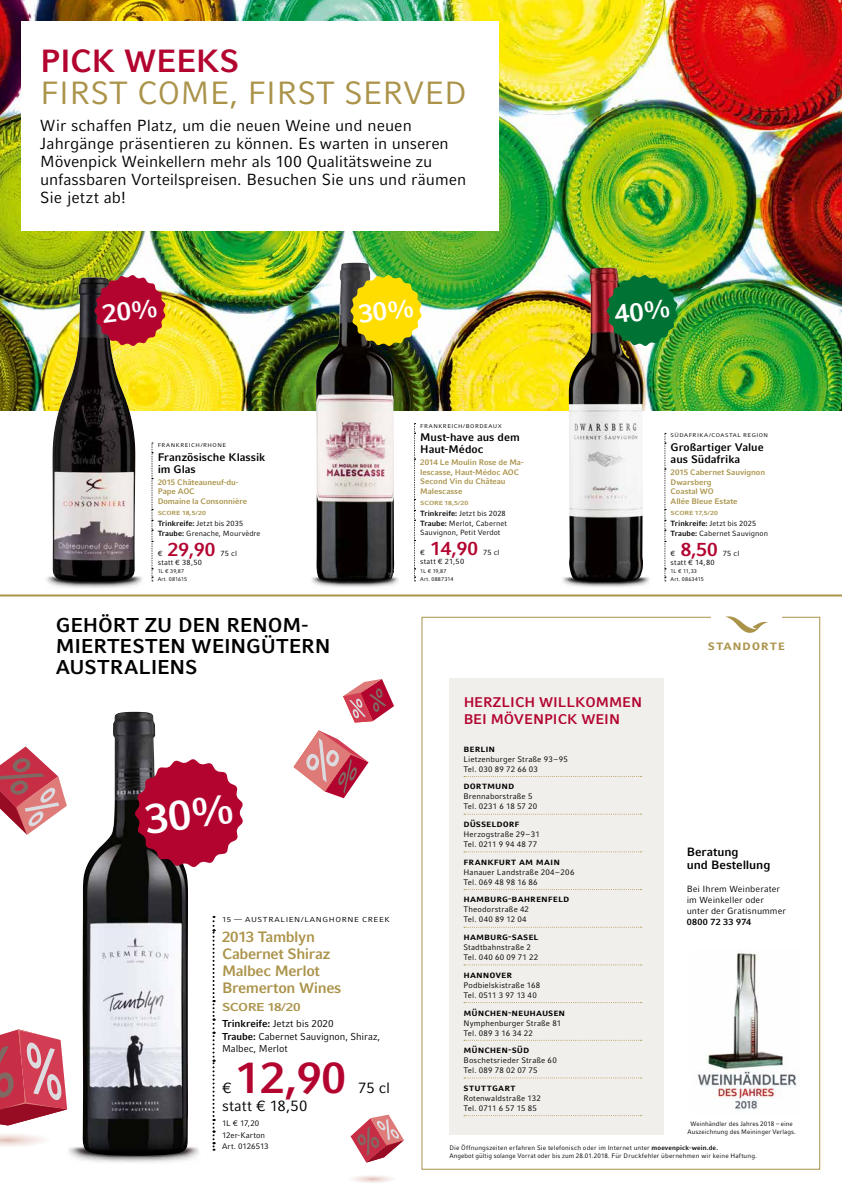
<style>
.page{position:relative;width:842px;height:1191px;background:#fff}
.page>*{position:absolute;margin:0;border:0;box-sizing:border-box;transform-origin:0 0}
.t1{font:700 44px "Compatil Fact LT Pro";color:#b30430}
.t2{font:32px "Compatil Fact LT Pro";color:#ab934a}
.t3{font:700 32px "Compatil Fact LT Pro";letter-spacing:-.01em;color:#b30430}
.t4{font:700 20px/21px "Compatil Fact LT Pro";letter-spacing:-.005em;color:#000}
.t5{font:700 19px "Compatil Fact LT Pro";color:#b30430}
.t6{font:16px/18px "Compatil Fact LT Pro";letter-spacing:-.005em;color:#000}
.t7{font:700 15px/17px "Compatil Fact LT Pro";letter-spacing:-.025em;color:#ab934a}
.t8{font:15px "Compatil Fact LT Pro";color:#000}
.t9{font:700 14px/17px "Compatil Fact LT Pro";color:#b30430}
.t10{font:700 14px "Compatil Fact LT Pro";letter-spacing:.035em;color:#ab934a}
.t11{font:700 12px/13px "Compatil Fact LT Pro";color:#000}
.t12{font:700 11.5px "Compatil Fact LT Pro";letter-spacing:-.04em;color:#ab934a;scale:1.18 1}
.t13{font:700 11px/12px "Compatil Fact LT Pro";color:#000}
.t14{font:700 10px "Compatil Fact LT Pro";letter-spacing:-.005em;color:#000}
.t15{font:10px/13.1px "Compatil Fact LT Pro";letter-spacing:-.005em;color:#000}
.t16{font:9px/11px "Compatil Fact LT Pro";letter-spacing:.01em;color:#000}
.t17{font:700 9px "Compatil Fact LT Pro";letter-spacing:.04em;color:#000}
.t18{font:8px/10px "Compatil Fact LT Pro";letter-spacing:.015em;color:#000}
.t19{font:700 8px/9.6px "Compatil Fact LT Pro";color:#ab934a}
.t20{font:7.5px/9.8px "Compatil Fact LT Pro";letter-spacing:.015em;color:#000}
.t21{font:7.2px "Compatil Fact LT Pro";letter-spacing:.07em;color:#000;scale:1.11 1}
.t22{font:6.5px/8px "Compatil Fact LT Pro";letter-spacing:.015em;color:#000}
.t23{font:700 5.9px "Compatil Fact LT Pro";letter-spacing:-.01em;color:#ab934a;scale:1.18 1}
.t24{font:5.5px/8.3px "Compatil Fact LT Pro";letter-spacing:.02em;color:#000}
.t25{font:5.4px "Compatil Fact LT Pro";letter-spacing:.08em;color:#000;scale:1.11 1}
.s1{font-weight:700}
</style>
<div class="page">
<img style="left:0;top:0;width:842px;height:411px">
<div style="left:22px;top:21px;width:477px;height:210px;background:#fff"></div>
<img style="left:82px;top:711px;width:106px;height:433px">
<img style="left:69px;top:1144px;width:130px;height:19px">
<img style="left:52px;top:277px;width:83px;height:297px">
<img style="left:46px;top:574px;width:96px;height:14px">
<img style="left:316px;top:263px;width:78px;height:312px">
<img style="left:312px;top:575px;width:87px;height:12px">
<img style="left:569px;top:268px;width:74px;height:307px">
<img style="left:563px;top:575px;width:87px;height:12px">
<div style="left:449px;top:678px;width:214px;height:456px;background:#f1efeb"></div>
<svg style="left:0;top:1029px;width:67px;height:96px"></svg>
<svg style="left:0;top:746px;width:67px;height:88px"></svg>
<svg style="left:351px;top:1114px;width:53px;height:48px"></svg>
<hr style="left:0;top:594px;width:842px;height:2px;background:#ab934a">
<svg style="left:343px;top:679px;width:51px;height:43px"></svg>
<svg style="left:294px;top:730px;width:75px;height:68px"></svg>
<svg style="left:725px;top:616px;width:43px;height:17px"></svg>
<svg style="left:213px;top:916px;width:2px;height:234px"></svg>
<svg style="left:152px;top:442px;width:1px;height:139px"></svg>
<svg style="left:414px;top:423px;width:2px;height:158px"></svg>
<svg style="left:664px;top:433px;width:2px;height:148px"></svg>
<svg style="left:464px;top:776px;width:178px;height:1px"></svg>
<svg style="left:464px;top:813px;width:178px;height:1px"></svg>
<svg style="left:464px;top:851px;width:178px;height:1px"></svg>
<svg style="left:464px;top:889px;width:178px;height:1px"></svg>
<svg style="left:464px;top:926px;width:178px;height:1px"></svg>
<svg style="left:464px;top:964px;width:178px;height:1px"></svg>
<svg style="left:464px;top:1002px;width:178px;height:1px"></svg>
<svg style="left:464px;top:1039px;width:178px;height:1px"></svg>
<svg style="left:464px;top:1077px;width:178px;height:1px"></svg>
<svg style="left:464px;top:1115px;width:178px;height:1px"></svg>
<img style="left:697px;top:953px;width:100px;height:157px">
<svg style="left:135px;top:759px;width:108px;height:108px"></svg>
<svg style="left:94px;top:275px;width:72px;height:71px"></svg>
<img style="left:350px;top:275px;width:72px;height:71px">
<img style="left:606px;top:275px;width:72px;height:71px">
<h2 class="t3" style="left:40px;top:42px;width:201px">PICK WEEKS</h2>
<h2 class="t2" style="left:40px;top:74px;width:428px">FIRST COME, FIRST SERVED</h2>
<h3 class="t6" style="left:40px;top:117px;width:428px">Wir schaffen Platz, um die neuen Weine und neuen Jahrgänge präsentieren zu können. Es warten in unseren Mövenpick Weinkellern mehr als 100 Qualitätsweine zu unfassbaren Vorteilspreisen. Besuchen Sie uns und räumen Sie jetzt ab!</h3>
<p class="t25" style="left:158px;top:442px;width:63px">FRANKREICH/RHONE</p>
<h3 class="t13" style="left:158px;top:451px;width:109px">Französische Klassik im Glas</h3>
<p class="t19" style="left:158px;top:477px;width:91px">2015 Châteauneuf-du-<br>Pape AOC<br>Domaine la Consonnière</p>
<p class="t23" style="left:158px;top:509px;width:42px">SCORE 18,5/20</p>
<p class="t20" style="left:158px;top:518px;width:104px"><span class="s1">Trinkreife:</span> Jetzt bis 2035<br><span class="s1">Traube:</span> Grenache, Mourvèdre</p>
<p class="t20" style="left:158px;top:548px;width:6px">€</p>
<h3 class="t5" style="left:168px;top:538px;width:49px">29,90</h3>
<p class="t20" style="left:221px;top:548px;width:18px">75 cl</p>
<p class="t20" style="left:158px;top:557px;width:46px">statt € 38,50</p>
<p class="t24" style="left:158px;top:567px;width:31px">1L € 39,87<br>Art. 081615</p>
<h3 class="t4" style="left:56px;top:615px;width:276px">GEHÖRT ZU DEN RENOM-<br>MIERTESTEN WEINGÜTERN<br>AUSTRALIENS</h3>
<p class="t25" style="left:420px;top:422px;width:75px">FRANKREICH/BORDEAUX</p>
<h3 class="t13" style="left:420px;top:432px;width:101px">Must-have aus dem<br>Haut-Médoc</h3>
<p class="t19" style="left:420px;top:457px;width:105px">2014 Le Moulin Rose de Ma&shy;lescasse, Haut-Médoc AOC<br>Second Vin du Château<br>Malescasse</p>
<p class="t23" style="left:420px;top:499px;width:42px">SCORE 18,5/20</p>
<p class="t20" style="left:420px;top:508px;width:88px"><span class="s1">Trinkreife:</span> Jetzt bis 2028<br><span class="s1">Traube:</span> Merlot, Cabernet</p>
<p class="t20" style="left:420px;top:527px;width:82px">Sauvignon, Petit Verdot</p>
<p class="t20" style="left:420px;top:547px;width:6px">€</p>
<h3 class="t5" style="left:430px;top:537px;width:49px">14,90</h3>
<p class="t20" style="left:483px;top:547px;width:18px">75 cl</p>
<p class="t20" style="left:420px;top:556px;width:45px">statt € 21,50</p>
<p class="t24" style="left:420px;top:567px;width:35px">1L € 19,87<br>Art. 0887314</p>
<h3 class="t9" style="left:463px;top:693px;width:180px">HERZLICH WILLKOMMEN<br>BEI MÖVENPICK WEIN</h3>
<p class="t25" style="left:671px;top:432px;width:89px">SÜDAFRIKA/COASTAL REGION</p>
<h3 class="t13" style="left:671px;top:441px;width:95px">Großartiger Value aus Südafrika</h3>
<p class="t19" style="left:671px;top:467px;width:96px">2015 Cabernet Sauvignon<br>Dwarsberg<br>Coastal WO<br>Allée Bleue Estate</p>
<p class="t23" style="left:671px;top:509px;width:42px">SCORE 17,5/20</p>
<p class="t20" style="left:671px;top:518px;width:99px"><span class="s1">Trinkreife:</span> Jetzt bis 2025<br><span class="s1">Traube:</span> Cabernet Sauvignon</p>
<p class="t20" style="left:671px;top:548px;width:6px">€</p>
<h3 class="t5" style="left:681px;top:538px;width:38px">8,50</h3>
<p class="t20" style="left:723px;top:548px;width:18px">75 cl</p>
<p class="t20" style="left:671px;top:557px;width:46px">statt € 14,80</p>
<p class="t24" style="left:671px;top:567px;width:35px">1L € 11,33<br>Art. 0863415</p>
<h3 class="t10" style="left:708px;top:636px;width:79px">standorte</h3>
<p class="t21" style="left:222px;top:915px;width:153px">15 — AUSTRALIEN/LANGHORNE CREEK</p>
<h3 class="t7" style="left:222px;top:928px;width:121px">2013 Tamblyn<br>Cabernet Shiraz<br>Malbec Merlot<br>Bremerton Wines</h3>
<h3 class="t12" style="left:222px;top:1000px;width:68px">SCORE 18/20</h3>
<p class="t15" style="left:222px;top:1017px;width:160px"><span class="s1">Trinkreife:</span> Jetzt bis 2020<br><span class="s1">Traube:</span> Cabernet Sauvignon, Shiraz,</p>
<p class="t15" style="left:222px;top:1042px;width:67px">Malbec, Merlot</p>
<h3 class="t8" style="left:222px;top:1079px;width:11px">€</h3>
<h1 class="t1" style="left:236px;top:1052px;width:112px">12,90</h1>
<h3 class="t8" style="left:358px;top:1079px;width:34px">75 cl</h3>
<h3 class="t8" style="left:222px;top:1097px;width:87px">statt € 18,50</h3>
<p class="t18" style="left:222px;top:1117px;width:48px;line-height:11.6px">1L € 17,20<br>12er-Karton<br>Art. 0126513</p>
<p class="t14" style="left:463px;top:742px;width:33px">berlin</p>
<p class="t18" style="left:463px;top:754px;width:106px">Lietzenburger Straße 93–95<br>Tel. 030 89 72 66 03</p>
<p class="t14" style="left:463px;top:780px;width:52px">dortmund</p>
<p class="t18" style="left:463px;top:791px;width:75px">Brennaborstraße 5<br>Tel. 0231 6 18 57 20</p>
<p class="t14" style="left:463px;top:817px;width:58px">düsseldorf</p>
<p class="t18" style="left:463px;top:829px;width:78px">Herzogstraße 29–31<br>Tel. 0211 9 94 48 77</p>
<p class="t14" style="left:463px;top:855px;width:98px">frankfurt am main</p>
<p class="t18" style="left:463px;top:867px;width:112px">Hanauer Landstraße 204–206<br>Tel. 069 48 98 16 86</p>
<p class="t14" style="left:463px;top:893px;width:107px">hamburg-bahrenfeld</p>
<p class="t18" style="left:463px;top:904px;width:67px">Theodorstraße 42<br>Tel. 040 89 12 04</p>
<p class="t14" style="left:463px;top:930px;width:77px">hamburg-sasel</p>
<p class="t18" style="left:463px;top:942px;width:76px">Stadtbahnstraße 2<br>Tel. 040 60 09 71 22</p>
<p class="t14" style="left:463px;top:968px;width:50px">hannover</p>
<p class="t18" style="left:463px;top:980px;width:78px">Podbielskistraße 168<br>Tel. 0511 3 97 13 40</p>
<p class="t14" style="left:463px;top:1006px;width:103px">münchen-neuhausen</p>
<p class="t18" style="left:463px;top:1017px;width:99px">Nymphenburger Straße 81<br>Tel. 089 3 16 34 22</p>
<p class="t14" style="left:463px;top:1043px;width:67px">münchen-süd</p>
<p class="t18" style="left:463px;top:1055px;width:95px">Boschetsrieder Straße 60<br>Tel. 089 78 02 07 75</p>
<p class="t14" style="left:463px;top:1081px;width:54px">stuttgart</p>
<p class="t18" style="left:463px;top:1093px;width:79px">Rotenwaldstraße 132<br>Tel. 0711 6 57 15 85</p>
<h3 class="t11" style="left:687px;top:845px;width:85px">Beratung<br>und Bestellung</h3>
<p class="t16" style="left:687px;top:884px;width:101px">Bei Ihrem Weinberater im Weinkeller oder unter der Gratisnummer</p>
<p class="t17" style="left:687px;top:917px;width:66px">0800 72 33 974</p>
<p class="t22" style="left:687px;top:1120px;width:110px;text-align:center">Weinhändler des Jahres 2018 – eine<br>Auszeichnung des Meininger Verlags.</p>
<p class="t22" style="left:449px;top:1144px;width:309px">Die Öffnungszeiten erfahren Sie telefonisch oder im Internet unter <span class="s1">moevenpick-wein.de.<br></span>Angebot gültig solange Vorrat oder bis zum 28.01.2018. Für Druckfehler übernehmen wir keine Haftung.</p>
</div>
